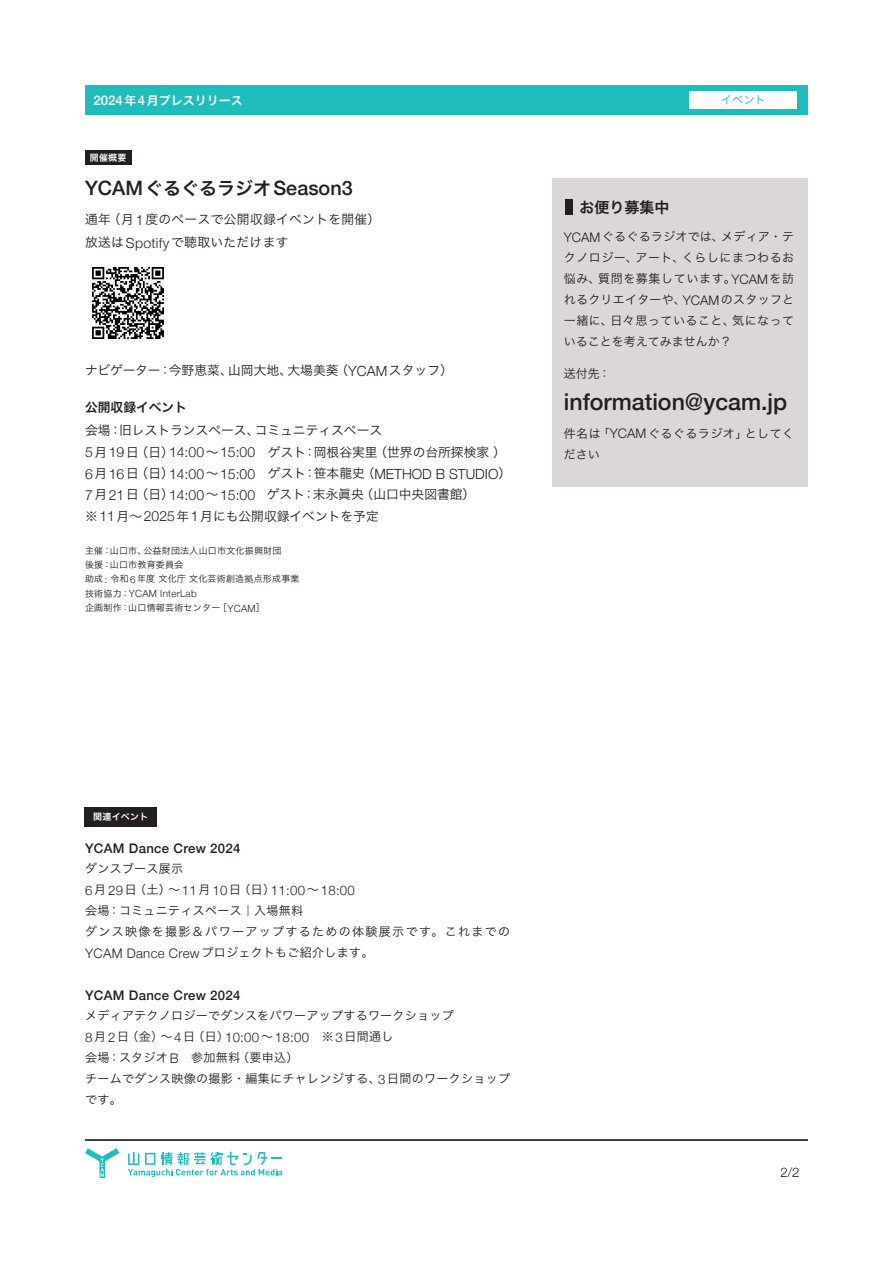
<style>
.page{position:relative;width:893px;height:1263px;background:#fff}
.page>*{position:absolute;margin:0;border:0;box-sizing:border-box;transform-origin:0 0}
.t1{font:500 23.1px "Helvetica Neue";color:#231f20}
.開催概要_事業名{font:500 19.8px "Helvetica Neue";color:#231f20}
.チケット情報タイトル{font:15px "Hira Kaku Pro W6";color:#231f20}
.プロフィール{font:300 14.1px "Helvetica Neue";color:#231f20}
.開催概要_その他{font:500 13.2px "Helvetica Neue";letter-spacing:.025em;color:#231f20}
.開催概要_その他-2{font:300 13.2px "Helvetica Neue";letter-spacing:.025em;color:#231f20}
.プロフィール-2{font:12.75px "Hira Kaku Pro W3";color:#231f20}
.開催概要_基本情報{font:12.75px "Hira Kaku Pro W3";letter-spacing:.025em;color:#231f20}
.開催概要_基本情報-2{font:12.75px "Hira Kaku Pro W3";letter-spacing:.005em;color:#231f20}
.プロフィール-3{font:12.75px "Hira Kaku Pro W6";color:#231f20}
.開催概要_その他-3{font:12px/21px "Hira Kaku Pro W3";letter-spacing:.025em;color:#231f20}
.チケット情報{font:12px/21px "Hira Kaku Pro W3";letter-spacing:.02em;color:#231f20;text-align:justify}
.開催概要_その他-4{font:12px/21px "Hira Kaku Pro W3";letter-spacing:.115em;color:#231f20}
.チケット情報-2{font:12px/21px "Hira Kaku Pro W3";letter-spacing:.04em;color:#231f20}
.t2{font:12px "Hira Kaku Pro W6";color:#fff}
.P2カテゴリ{font:11.25px "Hira Kaku Pro W3";color:#21bdbd}
.開催概要_クレジット{font:300 9.9px "Helvetica Neue";letter-spacing:.025em;color:#231f20}
.開催概要_クレジット-2{font:9px "Hira Kaku Pro W3";letter-spacing:.025em;color:#231f20}
.開催概要_見出し{font:9px "Hira Kaku Pro W6";letter-spacing:.025em;color:#fff}
.s1{font-family:"Helvetica Neue";font-weight:500;font-size:13.2px}
.s2{font-family:"Hira Kaku Pro W6";font-weight:400;font-size:18px}
.s3{font-family:"Helvetica Neue";font-weight:300;font-size:14.1px}
.s4{font-family:"Hira Kaku Pro W3";font-weight:400;font-size:12.75px}
.s5{font-family:"Helvetica Neue";font-weight:300;font-size:9.9px}
.s6{font-family:"Hira Kaku Pro W3";font-weight:400;font-size:9px}
.s7{font-family:"Helvetica Neue";font-weight:300;font-size:13.2px}
.s8{font-family:"Hira Kaku Pro W3";font-weight:400;font-size:12px}
</style>
<div class="page">
<svg style="left:85px;top:1148px;width:34px;height:30px"></svg>
<svg style="left:128px;top:1152px;width:154px;height:25px"></svg>
<div style="left:85px;top:85px;width:723px;height:30px;background:#21bdbd"></div>
<hr style="left:85px;top:1139px;width:723px;height:1px;background:#231f20">
<hr style="left:85px;top:1140px;width:723px;height:1px;background:#231f20">
<div style="left:689px;top:91px;width:108px;height:17px;background:#fff"></div>
<div style="left:85px;top:807px;width:72px;height:19px;background:#231f20"></div>
<img style="left:92px;top:267px;width:72px;height:72px">
<div style="left:553px;top:178px;width:255px;height:309px;background:#dad7d6"></div>
<div style="left:565px;top:199px;width:7px;height:16px;background:#231f20"></div>
<div style="left:85px;top:150px;width:46px;height:15px;background:#231f20"></div>
<p class="t2" style="left:94px;top:89px;width:151px"><span class="s1">2024</span>年<span class="s1">4</span>月プレスリリース</p>
<p class="P2カテゴリ" style="left:721px;top:90px;width:46px">イベント</p>
<p class="開催概要_見出し" style="left:90px;top:149px;width:38px">開催概要</p>
<p class="開催概要_事業名" style="left:85px;top:172px;width:269px">YCAM<span class="s2">ぐるぐるラジオ</span>Season3</p>
<p class="開催概要_基本情報" style="left:85px;top:208px;width:297px">通年（月<span class="s3">1</span>度のペースで公開収録イベントを開催）</p>
<p class="開催概要_基本情報" style="left:85px;top:231px;width:205px">放送は<span class="s3">Spotify</span>で聴取いただけます</p>
<p class="開催概要_基本情報-2" style="left:85px;top:359px;width:369px">ナビゲーター：今野恵菜、山岡大地、大場美葵（<span class="s3">YCAM</span>スタッフ）</p>
<p class="プロフィール-3" style="left:85px;top:396px;width:103px">公開収録イベント</p>
<p class="プロフィール-2" style="left:85px;top:418px;width:299px">会場：旧レストランスペース、コミュニティスペース</p>
<p class="プロフィール-2" style="left:85px;top:441px;width:422px"><span class="s3">5</span>月<span class="s3">19</span>日（日）<span class="s3">14:00</span>～<span class="s3">15:00</span>　ゲスト：岡根谷実里（世界の台所探検家）</p>
<p class="プロフィール" style="left:85px;top:462px;width:428px">6<span class="s4">月</span>16<span class="s4">日（日）</span>14:00<span class="s4">～</span>15:00<span class="s4">　ゲスト：笹本龍史（</span>METHOD B STUDIO<span class="s4">）</span></p>
<p class="プロフィール-2" style="left:85px;top:483px;width:392px"><span class="s3">7</span>月<span class="s3">21</span>日（日）<span class="s3">14:00</span>～<span class="s3">15:00</span> ゲスト：末永眞央（山口中央図書館）</p>
<p class="プロフィール-2" style="left:85px;top:504px;width:295px">※<span class="s3">11</span>月～<span class="s3">2025</span>年<span class="s3">1</span>月にも公開収録イベントを予定</p>
<p class="開催概要_クレジット-2" style="left:85px;top:542px;width:198px">主催：山口市、公益財団法人山口市文化振興財団</p>
<p class="開催概要_クレジット-2" style="left:85px;top:557px;width:100px">後援：山口市教育委員会</p>
<p class="開催概要_クレジット-2" style="left:85px;top:571px;width:216px">助成<span class="s5">:</span> 令和<span class="s5">6</span>年度文化庁文化芸術創造拠点形成事業</p>
<p class="開催概要_クレジット" style="left:85px;top:586px;width:113px"><span class="s6">技術協力：</span>YCAM InterLab</p>
<p class="開催概要_クレジット-2" style="left:85px;top:600px;width:181px">企画制作：山口情報芸術センター［<span class="s5">YCAM</span>］</p>
<p class="チケット情報タイトル" style="left:579px;top:193px;width:91px">お便り募集中</p>
<p class="チケット情報" style="left:564px;top:226px;width:232px"><span class="s7">YCAM</span>ぐるぐるラジオでは、メディア・テクノロジー、アート、くらしにまつわるお悩み、質問を募集しています。<span class="s7">YCAM</span>を訪れるクリエイターや、<span class="s7">YCAM</span>のスタッフと一緒に、日々思っていること、気になっていることを考えてみませんか？</p>
<p class="チケット情報" style="left:564px;top:362px;width:48px">送付先：</p>
<p class="t1" style="left:564px;top:383px;width:225px">information@ycam.jp</p>
<p class="チケット情報-2" style="left:564px;top:422px;width:232px">件名は「<span class="s7">YCAM</span>ぐるぐるラジオ」としてください</p>
<p class="開催概要_見出し" style="left:93px;top:809px;width:57px">関連イベント</p>
<p class="開催概要_その他" style="left:85px;top:837px;width:157px">YCAM Dance Crew 2024</p>
<p class="開催概要_その他-3" style="left:85px;top:857px;width:100px">ダンスブース展示</p>
<p class="開催概要_その他-2" style="left:85px;top:879px;width:271px">6<span class="s8">月</span>29<span class="s8">日（土）～</span>11<span class="s8">月</span>10<span class="s8">日（日）</span>11:00<span class="s8">～</span>18:00</p>
<p class="開催概要_その他-3" style="left:85px;top:899px;width:220px">会場：コミュニティスペース｜入場無料</p>
<p class="開催概要_その他-4" style="left:85px;top:920px;width:426px">ダンス映像を撮影＆パワーアップするための体験展示です。これまでの<br><span class="s7">YCAM Dance Crew</span>プロジェクトもご紹介します。</p>
<p class="開催概要_その他" style="left:85px;top:984px;width:157px">YCAM Dance Crew 2024</p>
<p class="開催概要_その他-3" style="left:85px;top:1004px;width:370px">メディアテクノロジーでダンスをパワーアップするワークショップ</p>
<p class="開催概要_その他-3" style="left:85px;top:1025px;width:310px"><span class="s7">8</span>月<span class="s7">2</span>日（金）～<span class="s7">4</span>日（日）<span class="s7">10:00</span>～<span class="s7">18:00</span>　※<span class="s7">3</span>日間通し</p>
<p class="開催概要_その他-3" style="left:85px;top:1046px;width:215px">会場：スタジオ<span class="s7">B</span>　参加無料（要申込）</p>
<p class="開催概要_その他-3" style="left:85px;top:1067px;width:427px">チームでダンス映像の撮影・編集にチャレンジする、<span class="s7">3</span>日間のワークショップです。</p>
<p class="開催概要_その他-2" style="left:780px;top:1161px;width:21px">2/2</p>
</div>
